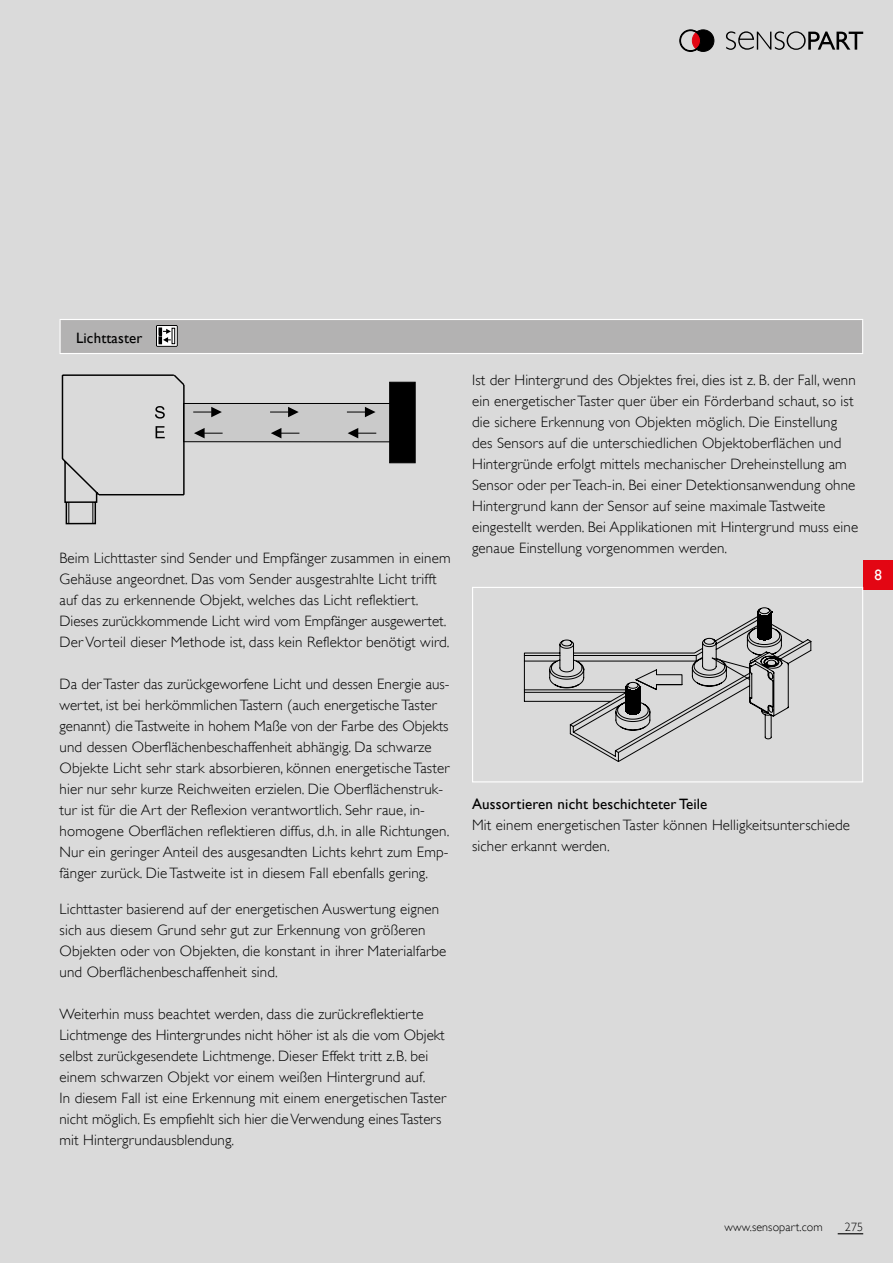
<style>
.page{position:relative;width:893px;height:1263px;background:#dadada}
.page>*{position:absolute;margin:0;border:0;box-sizing:border-box;transform-origin:0 0}
.t1{font:300 15px/21px "Gill Alt One";letter-spacing:.01em;color:#000}
.t2{font:15px "Gill Alt One";letter-spacing:.01em;color:#000}
.t3{font:15px "Gill Alt One";color:#fff}
.t4{font:300 12px "Gill Alt One";letter-spacing:.01em;color:#000}
</style>
<div class="page">
<svg style="left:726px;top:31px;width:137px;height:19px"></svg>
<svg style="left:680px;top:30px;width:34px;height:22px"></svg>
<svg style="left:838px;top:1233px;width:25px;height:1px"></svg>
<div style="left:863px;top:560px;width:30px;height:29px;background:#e30613"></div>
<div style="left:60px;top:319px;width:803px;height:34px;background:#b3b2b2"></div>
<hr style="left:60px;top:353px;width:803px;height:1px;background:#fff">
<hr style="left:60px;top:319px;width:803px;height:1px;background:#fff">
<hr style="left:60px;top:320px;width:1px;height:33px;background:#fff">
<hr style="left:862px;top:320px;width:1px;height:33px;background:#fff">
<svg style="left:156px;top:325px;width:22px;height:22px"></svg>
<div style="left:184px;top:403px;width:208px;height:39px;background:#cacaca"></div>
<div style="left:183px;top:403px;width:209px;height:39px;border:1px solid #000"></div>
<div style="left:389px;top:382px;width:26px;height:81px;background:#000;border:1px solid #000"></div>
<svg style="left:271px;top:428px;width:28px;height:10px"></svg>
<svg style="left:348px;top:428px;width:28px;height:10px"></svg>
<svg style="left:194px;top:428px;width:29px;height:10px"></svg>
<svg style="left:61px;top:374px;width:125px;height:151px"></svg>
<svg style="left:270px;top:407px;width:29px;height:10px"></svg>
<svg style="left:347px;top:407px;width:29px;height:10px"></svg>
<svg style="left:193px;top:407px;width:29px;height:10px"></svg>
<svg style="left:524px;top:607px;width:287px;height:155px"></svg>
<div style="left:472px;top:587px;width:391px;height:195px;border:1px solid #fff"></div>
<p class="t2" style="left:76px;top:329px;width:68px">Lichttaster</p>
<p class="t1" style="left:60px;top:548px;width:392px">Beim Lichttaster sind Sender und Empfänger zusammen in einem Gehäuse angeordnet. Das vom Sender ausgestrahlte Licht trifft auf das zu erkennende Objekt, welches das Licht reflektiert.<br>Dieses zurückkommende Licht wird vom Empfänger ausgewertet.<br>Der Vorteil dieser Methode ist, dass kein Reflektor benötigt wird.</p>
<p class="t1" style="left:60px;top:674px;width:391px">Da der Taster das zurückgeworfene Licht und dessen Energie aus-- wertet, ist bei herkömmlichen Tastern (auch energetische Taster genannt) die Tastweite in hohem Maße von der Farbe des Objekts und dessen Oberflächenbeschaffenheit abhängig. Da schwarze Objekte Licht sehr stark absorbieren, können energetische Taster hier nur sehr kurze Reichweiten erzielen. Die Oberflächenstruk&shy;tur ist für die Art der Reflexion verantwortlich. Sehr raue, in--- homogene Oberflächen reflektieren diffus, d.h. in alle Richtungen.<br>Nur ein geringer Anteil des ausgesandten Lichts kehrt zum Emp&shy;fänger zurück. Die Tastweite ist in diesem Fall ebenfalls gering.</p>
<p class="t1" style="left:60px;top:899px;width:388px">Lichttaster basierend auf der energetischen Auswertung eignen sich aus diesem Grund sehr gut zur Erkennung von größeren Objekten oder von Objekten, die konstant in ihrer Materialfarbe und Oberflächenbeschaffenheit sind.</p>
<p class="t1" style="left:60px;top:1004px;width:388px">Weiterhin muss beachtet werden, dass die zurückreflektierte Lichtmenge des Hintergrundes nicht höher ist als die vom Objekt selbst zurückgesendete Lichtmenge. Dieser Effekt tritt z.B. bei einem schwarzen Objekt vor einem weißen Hintergrund auf.<br>In diesem Fall ist eine Erkennung mit einem energetischen Taster nicht möglich. Es empfiehlt sich hier die Verwendung eines Tasters mit Hintergrundausblendung.</p>
<p class="t1" style="left:472px;top:369px;width:388px">Ist der Hintergrund des Objektes frei, dies ist z. B. der Fall, wenn ein energetischer Taster quer über ein Förderband schaut, so ist die sichere Erkennung von Objekten möglich. Die Einstellung des Sensors auf die unterschiedlichen Objektoberflächen und Hintergründe erfolgt mittels mechanischer Dreheinstellung am Sensor oder per Teach-in. Bei einer Detektionsanwendung ohne Hintergrund kann der Sensor auf seine maximale Tastweite eingestellt werden. Bei Applikationen mit Hintergrund muss eine genaue Einstellung vorgenommen werden.</p>
<p class="t3" style="left:874px;top:566px;width:9px">8</p>
<p class="t2" style="left:472px;top:796px;width:237px">Aussortieren nicht beschichteter Teile</p>
<p class="t1" style="left:472px;top:815px;width:379px">Mit einem energetischen Taster können Helligkeitsunterschiede sicher erkannt werden.</p>
<p class="t4" style="left:725px;top:1220px;width:100px">www.sensopart.com</p>
<p class="t4" style="left:845px;top:1220px;width:20px">275</p>
</div>
